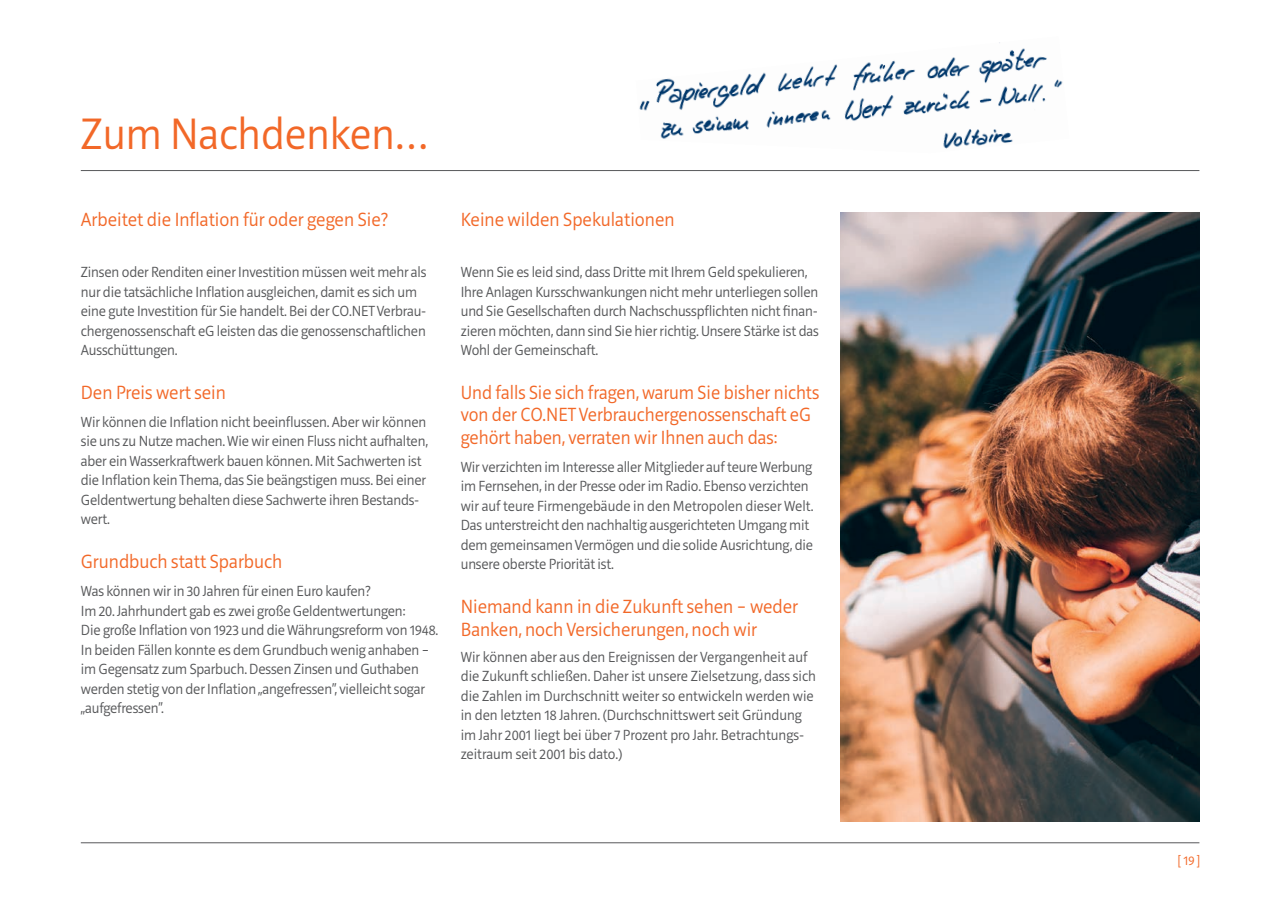
<style>
.page{position:relative;width:1276px;height:919px;background:#fff}
.page>*{position:absolute;margin:0;border:0;box-sizing:border-box;transform-origin:0 0}
.t1{font:300 45px "Riga";color:#f26828}
.t2{font:300 19.5px/22.5px "Riga";color:#f26828}
.t3{font:300 15px/19.5px "Riga";letter-spacing:-.01em;color:#57585a}
.t4{font:300 13.5px "Riga";color:#f26828}
</style>
<div class="page">
<hr style="left:81px;top:842px;width:1118px;height:1px;background:#57585a">
<hr style="left:81px;top:170px;width:1118px;height:1px;background:#57585a">
<img style="left:840px;top:213px;width:359px;height:608px">
<img style="left:639px;top:42px;width:424px;height:107px">
<h1 class="t1" style="left:81px;top:110px;width:349px">Zum Nachdenken…</h1>
<h2 class="t2" style="left:81px;top:209px;width:309px">Arbeitet die Inflation für oder gegen Sie?</h2>
<p class="t3" style="left:81px;top:263px;width:347px">Zinsen oder Renditen einer Investition müssen weit mehr als nur die tatsächliche Inflation ausgleichen, damit es sich um eine gute Investition für Sie handelt. Bei der CO.NET Verbrau&shy;chergenossenschaft eG leisten das die genossenschaftlichen Ausschüttungen.</p>
<h2 class="t2" style="left:81px;top:381px;width:147px">Den Preis wert sein</h2>
<p class="t3" style="left:81px;top:412px;width:349px">Wir können die Inflation nicht beeinflussen. Aber wir können sie uns zu Nutze machen. Wie wir einen Fluss nicht aufhalten, aber ein Wasserkraftwerk bauen können. Mit Sachwerten ist die Inflation kein Thema, das Sie beängstigen muss. Bei einer Geldentwertung behalten diese Sachwerte ihren Bestands&shy;wert.</p>
<h2 class="t2" style="left:81px;top:551px;width:203px">Grundbuch statt Sparbuch</h2>
<p class="t3" style="left:81px;top:582px;width:359px">Was können wir in 30 Jahren für einen Euro kaufen?<br>Im 20. Jahrhundert gab es zwei große Geldentwertungen:<br>Die große Inflation von 1923 und die Währungsreform von 1948.<br>In beiden Fällen konnte es dem Grundbuch wenig anhaben – im Gegensatz zum Sparbuch. Dessen Zinsen und Guthaben werden stetig von der Inflation „angefressen“, vielleicht sogar „aufgefressen“.</p>
<h2 class="t2" style="left:461px;top:209px;width:215px">Keine wilden Spekulationen</h2>
<p class="t3" style="left:461px;top:263px;width:359px">Wenn Sie es leid sind, dass Dritte mit Ihrem Geld spekulieren, Ihre Anlagen Kursschwankungen nicht mehr unterliegen sollen und Sie Gesellschaften durch Nachschusspflichten nicht finan&shy;zieren möchten, dann sind Sie hier richtig. Unsere Stärke ist das Wohl der Gemeinschaft.</p>
<h2 class="t2" style="left:461px;top:381px;width:360px">Und falls Sie sich fragen, warum Sie bisher nichts von der CO.NET Verbrauchergenossenschaft eG gehört haben, verraten wir Ihnen auch das:</h2>
<p class="t3" style="left:461px;top:457px;width:354px">Wir verzichten im Interesse aller Mitglieder auf teure Werbung im Fernsehen, in der Presse oder im Radio. Ebenso verzichten wir auf teure Firmengebäude in den Metropolen dieser Welt.<br>Das unterstreicht den nachhaltig ausgerichteten Umgang mit dem gemeinsamen Vermögen und die solide Ausrichtung, die unsere oberste Priorität ist.</p>
<h2 class="t2" style="left:461px;top:596px;width:339px">Niemand kann in die Zukunft sehen – weder<br>Banken, noch Versicherungen, noch wir</h2>
<p class="t3" style="left:461px;top:647px;width:357px">Wir können aber aus den Ereignissen der Vergangenheit auf die Zukunft schließen. Daher ist unsere Zielsetzung, dass sich die Zahlen im Durchschnitt weiter so entwickeln werden wie in den letzten 18 Jahren. (Durchschnittswert seit Gründung im Jahr 2001 liegt bei über 7 Prozent pro Jahr. Betrachtungs&shy;zeitraum seit 2001 bis dato.)</p>
<p class="t4" style="left:1177px;top:853px;width:25px">[ 19 ]</p>
</div>
